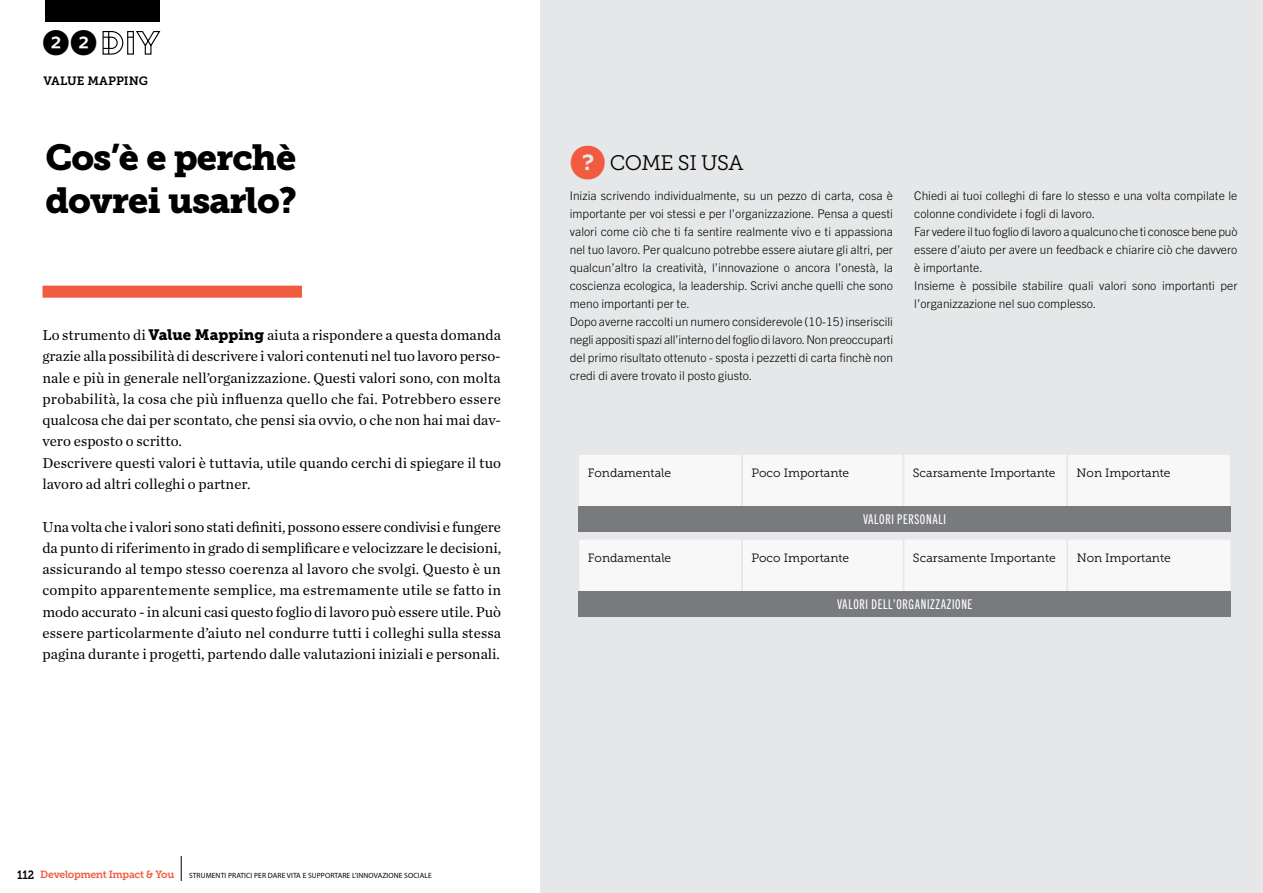
<style>
.page{position:relative;width:1263px;height:893px;background:#fff}
.page>*{position:absolute;margin:0;border:0;box-sizing:border-box;transform-origin:0 0}
.t1{font:36px/42.5px "Museo Slab 900";color:#000}
.t2{font:27px "Whitney Index Black Round Bd";color:#000}
.t3{font:21px "Museo Slab 300";letter-spacing:-.025em;color:#000}
.t4{font:15px/21.3px "Chronicle Text G1";color:#000}
.t5{font:13.5px "Trade Gothic Next LT Pro Cm";letter-spacing:.05em;color:#fff}
.t6{font:300 12px/18px "Trade Gothic Next LT Pro";color:#000}
.t7{font:12px "Museo Slab 300";color:#000}
.t8{font:12px "Museo Slab 700";color:#000}
.t9{font:12px "Museo Slab 700";color:#000;scale:.9 1}
.t10{font:10.35px "Museo Slab 700";letter-spacing:-.035em;color:#f15b40}
.t11{font:7.5px "Museo Slab 500";letter-spacing:.01em;color:#000}
.s1{font-family:"Museo Slab 900"}
.s2{font-family:"Museo Slab 700";font-size:10.35px}
.s3{font-family:"Whitney Index Black Round Bd";font-size:36px;color:#f15b40}
</style>
<div class="page">
<div style="left:540px;top:0;width:723px;height:893px;background:#e6e7e8"></div>
<svg style="left:102px;top:31px;width:59px;height:24px"></svg>
<div style="left:45px;top:0;width:115px;height:21px;background:#000"></div>
<div style="left:579px;top:539px;width:163px;height:77px;background:#f8f8f9"></div>
<div style="left:578px;top:538px;width:165px;height:78px;border:2px solid #e6e7e8"></div>
<div style="left:578px;top:454px;width:164px;height:77px;background:#f8f8f9"></div>
<div style="left:578px;top:453px;width:165px;height:79px;border:2px solid #e6e7e8"></div>
<div style="left:742px;top:454px;width:161px;height:77px;background:#f8f8f9"></div>
<div style="left:741px;top:453px;width:163px;height:79px;border:2px solid #e6e7e8"></div>
<div style="left:742px;top:539px;width:161px;height:74px;background:#f8f8f9"></div>
<div style="left:741px;top:538px;width:163px;height:76px;border:2px solid #e6e7e8"></div>
<div style="left:904px;top:539px;width:163px;height:77px;background:#f8f8f9"></div>
<div style="left:903px;top:538px;width:165px;height:78px;border:2px solid #e6e7e8"></div>
<div style="left:903px;top:454px;width:164px;height:77px;background:#f8f8f9"></div>
<div style="left:903px;top:453px;width:165px;height:79px;border:2px solid #e6e7e8"></div>
<div style="left:1067px;top:539px;width:164px;height:77px;background:#f8f8f9"></div>
<div style="left:1067px;top:538px;width:165px;height:78px;border:2px solid #e6e7e8"></div>
<div style="left:1067px;top:454px;width:164px;height:77px;background:#f8f8f9"></div>
<div style="left:1066px;top:453px;width:166px;height:79px;border:2px solid #e6e7e8"></div>
<div style="left:578px;top:591px;width:653px;height:26px;background:#797a7d"></div>
<div style="left:578px;top:506px;width:653px;height:25px;background:#797a7d"></div>
<div style="left:43px;top:286px;width:259px;height:12px;background:#f15b40"></div>
<svg style="left:181px;top:856px;width:1px;height:25px"></svg>
<h2 class="t2" style="left:43px;top:30px;width:56px">22</h2>
<p class="t8" style="left:43px;top:74px;width:10px">VALU</p>
<p class="t8" style="left:77px;top:74px;width:56px">E MAPPING</p>
<h1 class="t1" style="left:45px;top:137px;width:253px">Cos’è e perchè dovrei usarlo?</h1>
<p class="t4" style="left:43px;top:324px;width:460px">Lo strumento di <span class="s1">Value Mapping</span> aiuta a rispondere a questa domanda grazie alla possibilità di descrivere i valori contenuti nel tuo lavoro perso&shy;nale e più in generale nell’organizzazione. Questi valori sono, con molta probabilità, la cosa che più influenza quello che fai. Potrebbero essere qualcosa che dai per scontato, che pensi sia ovvio, o che non hai mai dav&shy;vero esposto o scritto.<br>Descrivere questi valori è tuttavia, utile quando cerchi di spiegare il tuo lavoro ad altri colleghi o partner.</p>
<p class="t4" style="left:43px;top:515px;width:460px;text-align:justify">Una volta che i valori sono stati definiti, possono essere condivisi e fungere da punto di riferimento in grado di semplificare e velocizzare le decisioni, assicurando al tempo stesso coerenza al lavoro che svolgi. Questo è un compito apparentemente semplice, ma estremamente utile se fatto in modo accurato - in alcuni casi questo foglio di lavoro può essere utile. Può essere particolarmente d’aiuto nel condurre tutti i colleghi sulla stessa pagina durante i progetti, partendo dalle valutazioni iniziali e personali.</p>
<p class="t11" style="left:2px;top:635px;width:321px">ER DARE VITA E SUPPORTARE L’INNOVAZIONE SOCIALE <span class="s2">Development Impact &amp; You</span></p>
<h3 class="t3" style="left:570px;top:151px;width:175px"><span class="s3">?</span> come si usa</h3>
<p class="t6" style="left:570px;top:186px;width:325px">Inizia scrivendo individualmente, su un pezzo di carta, cosa è importante per voi stessi e per l’organizzazione. Pensa a questi valori come ciò che ti fa sentire realmente vivo e ti appassiona nel tuo lavoro. Per qualcuno potrebbe essere aiutare gli altri, per qualcun’altro la creatività, l’innovazione o ancora l’onestà, la coscienza ecologica, la leadership. Scrivi anche quelli che sono meno importanti per te.<br>Dopo averne raccolti un numero considerevole (10-15) inseriscili negli appositi spazi all’interno del foglio di lavoro. Non preoccuparti del primo risultato ottenuto - sposta i pezzetti di carta finchè non credi di avere trovato il posto giusto.</p>
<p class="t6" style="left:914px;top:186px;width:325px">Chiedi ai tuoi colleghi di fare lo stesso e una volta compilate le colonne condividete i fogli di lavoro.<br>Far vedere il tuo foglio di lavoro a qualcuno che ti conosce bene può essere d’aiuto per avere un feedback e chiarire ciò che davvero è importante.<br>Insieme è possibile stabilire quali valori sono importanti per l’organizzazione nel suo complesso.</p>
<p class="t7" style="left:588px;top:467px;width:85px">Fondamentale</p>
<p class="t7" style="left:751px;top:466px;width:99px">Poco Importante</p>
<p class="t7" style="left:913px;top:467px;width:144px">Scarsamente Importante</p>
<p class="t5" style="left:863px;top:510px;width:47px">VALORI PERSONA</p>
<p class="t5" style="left:938px;top:510px;width:8px">LI</p>
<p class="t7" style="left:588px;top:551px;width:85px">Fondamentale</p>
<p class="t7" style="left:751px;top:551px;width:99px">Poco Importante</p>
<p class="t7" style="left:913px;top:551px;width:144px">Scarsamente Importante</p>
<p class="t5" style="left:837px;top:595px;width:121px">VALORI dell’ORGANIZZAZIONE</p>
<p class="t7" style="left:1076px;top:467px;width:95px">Non Importante</p>
<p class="t7" style="left:1077px;top:551px;width:95px">Non Importante</p>
<p class="t9" style="left:17px;top:868px;width:21px">112</p>
<p class="t10" style="left:40px;top:869px;width:136px">Development Impact &amp; You</p>
<p class="t11" style="left:189px;top:871px;width:244px">STRUMENTI PRATICI PER DARE VITA E SUPPORTARE L’INNOVAZIONE SOCIALE</p>
</div>
